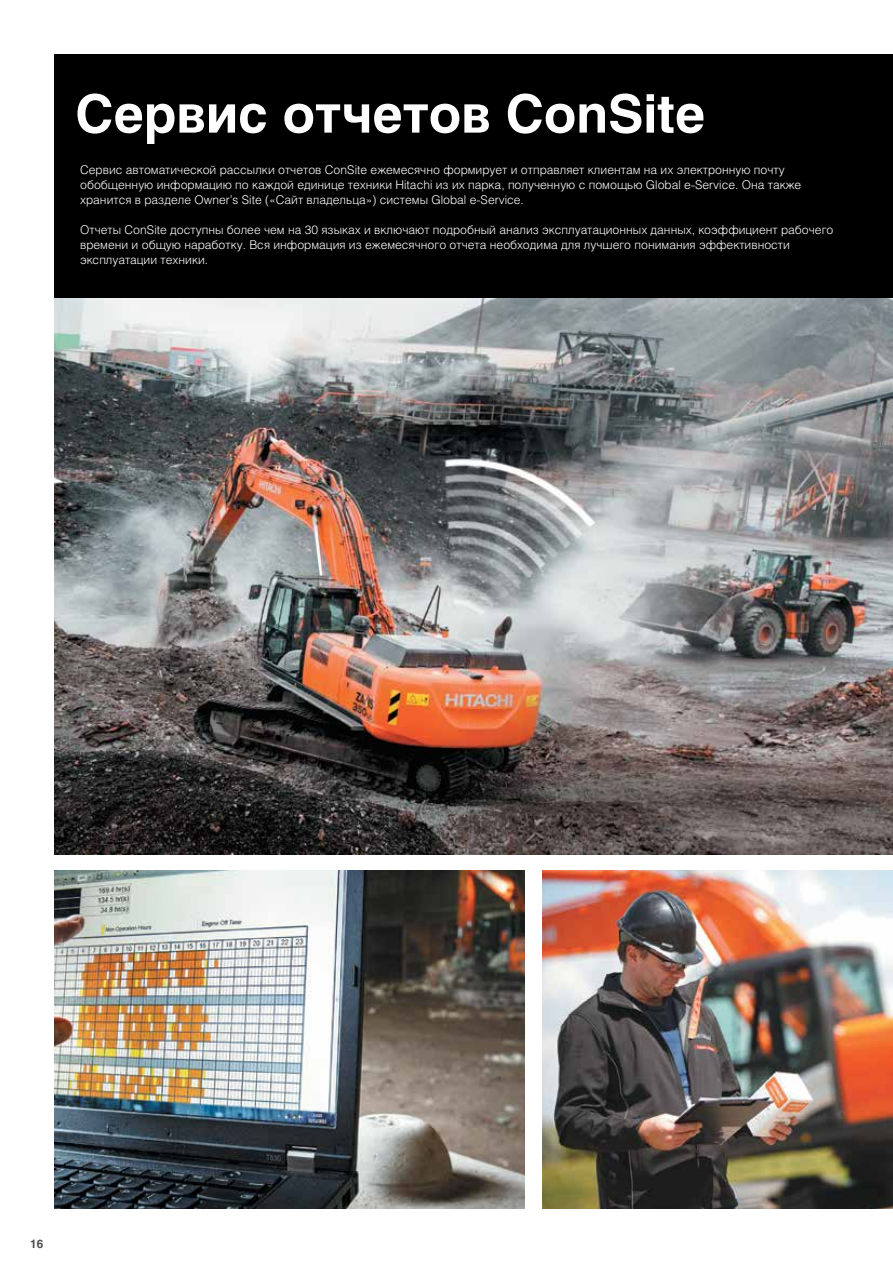
<style>
.page{position:relative;width:893px;height:1263px;background:#fff}
.page>*{position:absolute;margin:0;border:0;box-sizing:border-box;transform-origin:0 0}
.t1{font:700 52.5px "Helios C";color:#fff}
.t2{font:12px/15px "Helios Light C";color:#fff}
.t3{font:700 11.7px "Helios C";color:#4d4d4f}
</style>
<div class="page">
<img style="left:54px;top:298px;width:839px;height:556px">
<img style="left:54px;top:871px;width:471px;height:338px">
<img style="left:542px;top:870px;width:351px;height:338px">
<div style="left:54px;top:54px;width:839px;height:244px;background:#000"></div>
<h1 class="t1" style="left:75px;top:83px;width:632px">Сервис отчетов ConSite</h1>
<p class="t2" style="left:80px;top:162px;width:723px">Сервис автоматической рассылки отчетов ConSite ежемесячно формирует и отправляет клиентам на их электронную почту обобщенную информацию по каждой единице техники Hitachi из их парка, полученную с помощью Global e-Service. Она также хранится в разделе Owner’s Site («Сайт владельца») системы Global e-Service.</p>
<p class="t2" style="left:80px;top:222px;width:755px">Отчеты ConSite доступны более чем на 30 языках и включают подробный анализ эксплуатационных данных, коэффициент рабочего времени и общую наработку. Вся информация из ежемесячного отчета необходима для лучшего понимания эффективности эксплуатации техники.</p>
<p class="t3" style="left:30px;top:1236px;width:15px">16</p>
</div>
